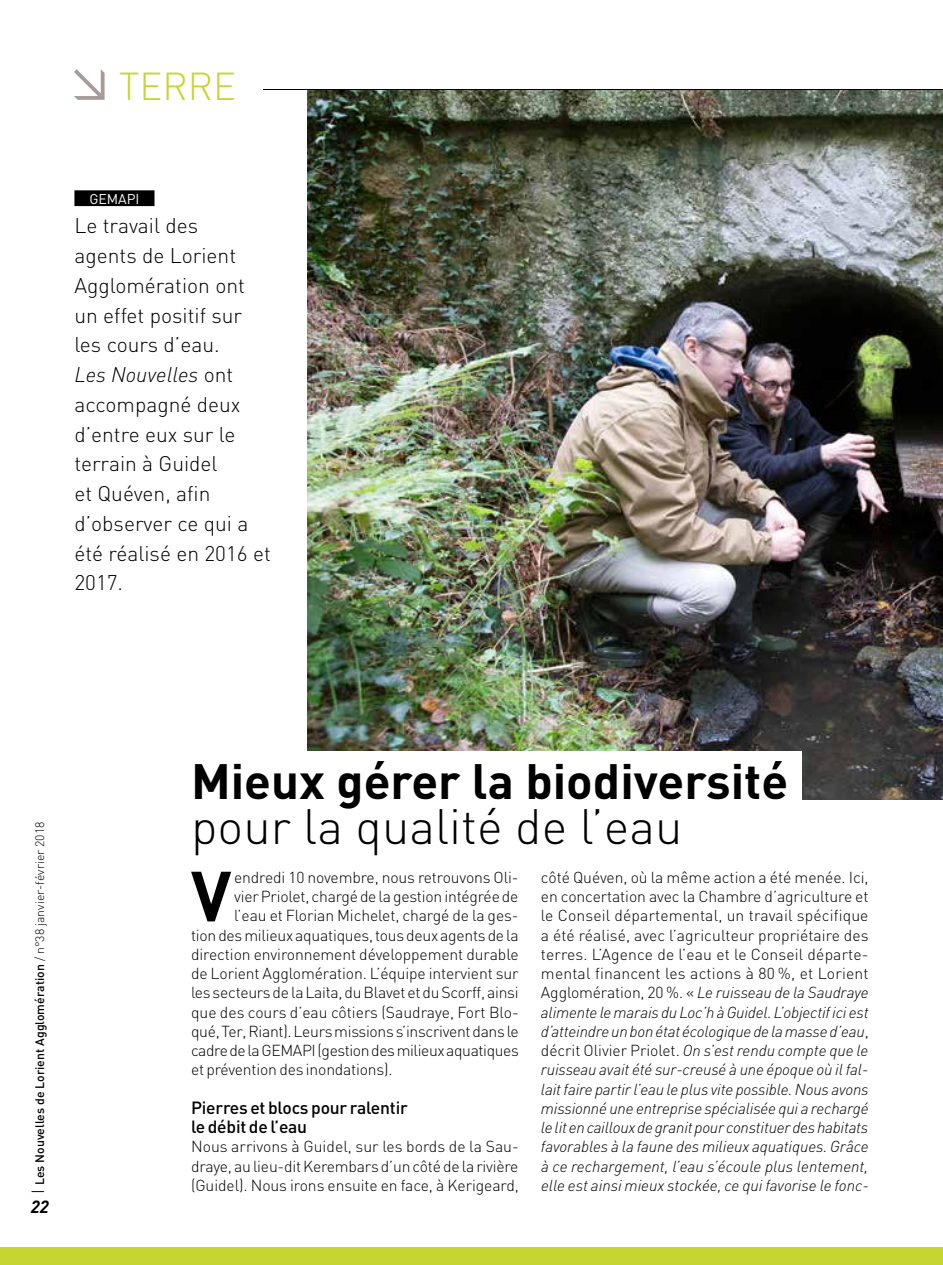
<style>
.page{position:relative;width:943px;height:1265px;background:#fff}
.page>*{position:absolute;margin:0;border:0;box-sizing:border-box;transform-origin:0 0}
.t1{font:700 69.83px "DIN";color:#000}
.t2{font:700 49px "DIN";color:#000}
.t3{font:300 49px "DIN";color:#000}
.t4{font:300 38.5px "DIN";color:#c7d530}
.t5{font:300 21px/29.8px "DIN";color:#000}
.t6{font:500 17.5px/19.2px "DIN";letter-spacing:-.01em;color:#000}
.t7{font:italic 700 17.5px "DIN";color:#000}
.t8{font:italic 300 15.75px/19.2px "DIN";letter-spacing:-.005em;color:#000;text-align:justify}
.t9{font:300 15.75px/19.2px "DIN";letter-spacing:-.015em;color:#000;text-align:justify}
.t10{font:14px "DIN";color:#fff}
.t11{font:500 12.25px "DIN";color:#000}
.s1{color:#a59c99}
.s2{font-style:italic}
.s3{font-weight:300;font-size:17.5px}
.s4{font-weight:300}
.s5{font-style:normal}
</style>
<div class="page">
<div style="left:0;top:1248px;width:943px;height:17px;background:#c7d530"></div>
<img style="left:308px;top:90px;width:635px;height:710px">
<div style="left:182px;top:752px;width:619px;height:58px;background:#fff"></div>
<hr style="left:263px;top:89px;width:680px;height:1px;background:#000">
<div style="left:74px;top:190px;width:80px;height:16px;background:#000"></div>
<h3 class="t4" style="left:69px;top:62px;width:168px"><span class="s1">➢</span> TERRE</h3>
<p class="t10" style="left:89px;top:190px;width:52px">GEMAPI</p>
<h3 class="t5" style="left:74px;top:211px;width:198px">Le travail des<br>agents de Lorient<br>Agglomération ont un effet positif sur les cours d’eau.<br><span class="s2">Les Nouvelles</span> ont accompagné deux d’entre eux sur le terrain à Guidel<br>et Quéven, afin d’observer ce qui a été réalisé en 2016 et<br>2017.</h3>
<p class="t11" style="left:32px;top:1194px;width:374px;rotate:-90deg"><span class="s3">I</span> Les Nouvelles de Lorient Agglomération <span class="s4">/ n°38 janvier-février 2018</span></p>
<p class="t7" style="left:31px;top:1195px;width:20px">22</p>
<h2 class="t2" style="left:191px;top:749px;width:599px">Mieux gérer la biodiversité</h2>
<h2 class="t3" style="left:191px;top:797px;width:493px">pour la qualité de l’eau</h2>
<h1 class="t1" style="left:191px;top:851px;width:42px">V</h1>
<p class="t9" style="left:234px;top:867px;width:286px">endredi 10 novembre, nous retrouvons Oli-</p>
<p class="t9" style="left:234px;top:887px;width:286px">vier Priolet, chargé de la gestion intégrée de</p>
<p class="t9" style="left:234px;top:906px;width:286px">l’eau et Florian Michelet, chargé de la ges-</p>
<p class="t9" style="left:191px;top:925px;width:329px">tion des milieux aquatiques, tous deux agents de la</p>
<p class="t9" style="left:191px;top:944px;width:329px">direction environnement développement durable</p>
<p class="t9" style="left:191px;top:964px;width:329px">de Lorient Agglomération. L’équipe intervient sur</p>
<p class="t9" style="left:191px;top:983px;width:329px">les secteurs de la Laïta, du Blavet et du Scorff, ainsi</p>
<p class="t9" style="left:191px;top:1002px;width:329px">que des cours d’eau côtiers (Saudraye, Fort Blo-</p>
<p class="t9" style="left:191px;top:1021px;width:329px">qué, Ter, Riant). Leurs missions s’inscrivent dans le</p>
<p class="t9" style="left:191px;top:1041px;width:329px">cadre de la GEMAPI (gestion des milieux aquatiques</p>
<p class="t9" style="left:191px;top:1060px;width:203px">et prévention des inondations).</p>
<p class="t6" style="left:191px;top:1097px;width:218px">Pierres et blocs pour ralentir le débit de l’eau</p>
<p class="t9" style="left:191px;top:1137px;width:329px">Nous arrivons à Guidel, sur les bords de la Sau&shy;draye, au lieu-dit Kerembars d’un côté de la rivière (Guidel). Nous irons ensuite en face, à Kerigeard,</p>
<p class="t8" style="left:541px;top:867px;width:329px"><span class="s5">côté Quéven, où la même action a été menée. Ici, en concertation avec la Chambre d’agriculture et le Conseil départemental, un travail spécifique a été réalisé, avec l’agriculteur propriétaire des terres. L’Agence de l’eau et le Conseil départe&shy;mental financent les actions à 80 %, et Lorient Agglomération, 20 %. «</span> Le ruisseau de la Saudraye alimente le marais du Loc’h à Guidel. L’objectif ici est d’atteindre un bon état écologique de la masse d’eau<span class="s5">, décrit Olivier Priolet.</span> On s’est rendu compte que le ruisseau avait été sur-creusé à une époque où il fal&shy;lait faire partir l’eau le plus vite possible. Nous avons missionné une entreprise spécialisée qui a rechargé le lit en cailloux de granit pour constituer des habitats favorables à la faune des milieux aquatiques. Grâce à ce rechargement, l’eau s’écoule plus lentement, elle est ainsi mieux stockée, ce qui favorise le fonc-</p>
</div>
